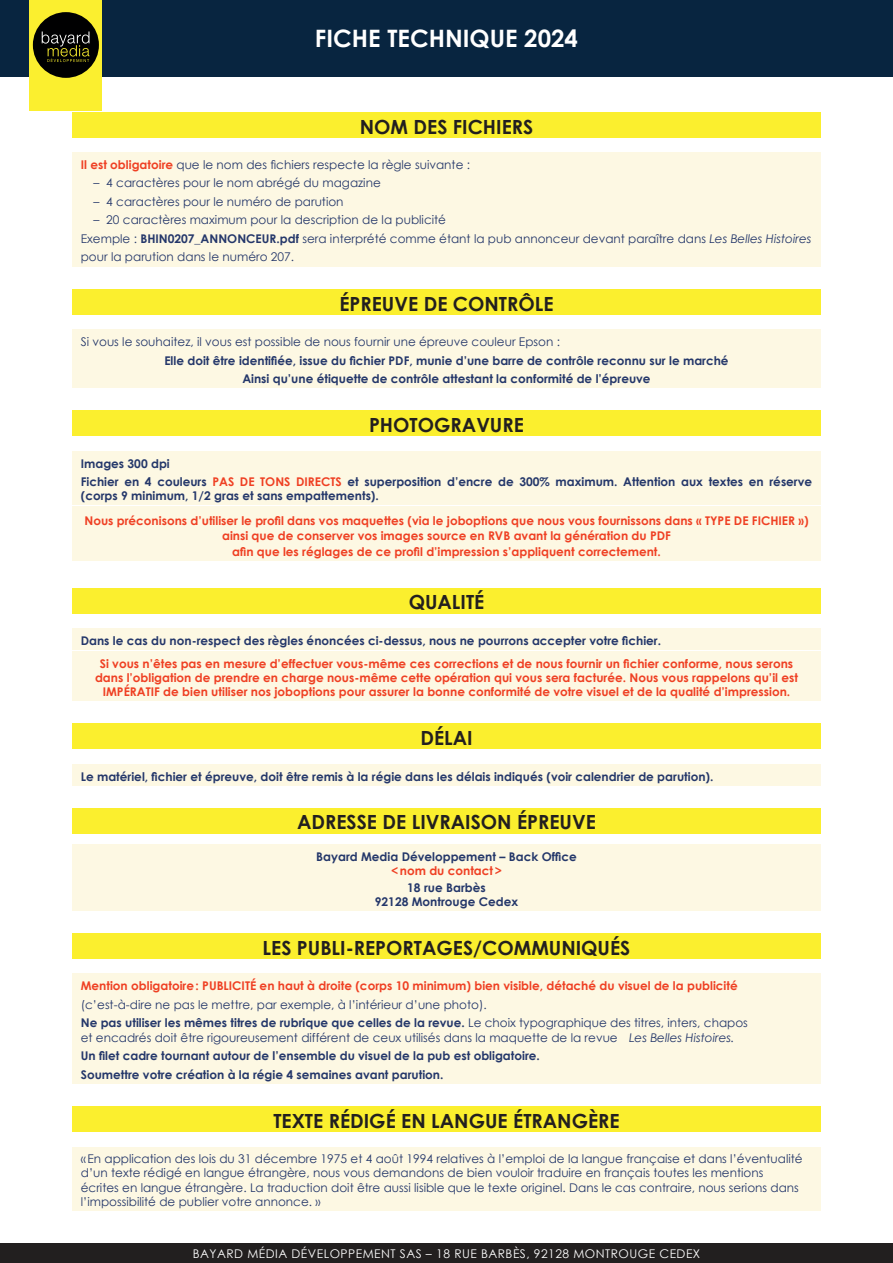
<style>
.page{position:relative;width:893px;height:1263px;background:#fff}
.page>*{position:absolute;margin:0;border:0;box-sizing:border-box;transform-origin:0 0}
.t1{font:700 24px "Century Gothic";color:#fff}
.t2{font:700 19.5px "Century Gothic";color:#221f1f}
.t3{font:12px/18.5px "Century Gothic";color:#24376a}
.t4{font:700 12px/18.5px "Century Gothic";color:#24376a;text-align:center}
.t5{font:700 12px/15.8px "Century Gothic";color:#ef4023;text-align:center}
.t6{font:12px "Century Gothic";letter-spacing:.04em;color:#fff}
.t7{font:italic 12px "Century Gothic";color:#24376a}
.s1{font-weight:700;color:#ef4023}
.s2{font-weight:700}
.s3{font-style:italic}
.s4{color:#ef4023}
</style>
<div class="page">
<div style="left:0;top:0;width:893px;height:77px;background:#082540"></div>
<div style="left:0;top:1243px;width:893px;height:20px;background:#221f1f"></div>
<div style="left:30px;top:0;width:72px;height:111px;background:#fbef2f"></div>
<div style="left:33px;top:12px;width:66px;height:66px;background:#000001;border-radius:50%"></div>
<svg style="left:42px;top:31px;width:48px;height:31px"></svg>
<div style="left:72px;top:112px;width:749px;height:26px;background:#fbef2e"></div>
<div style="left:72px;top:289px;width:749px;height:26px;background:#fbef2e"></div>
<div style="left:72px;top:330px;width:749px;height:21px;background:#fdf8e3"></div>
<div style="left:72px;top:348px;width:749px;height:21px;background:#fdf8e3"></div>
<div style="left:72px;top:367px;width:749px;height:21px;background:#fdf8e3"></div>
<div style="left:72px;top:411px;width:749px;height:25px;background:#fbef2e"></div>
<div style="left:72px;top:451px;width:749px;height:21px;background:#fdf8e3"></div>
<div style="left:72px;top:470px;width:749px;height:35px;background:#fdf8e3"></div>
<div style="left:72px;top:507px;width:749px;height:54px;background:#fdf8e3"></div>
<div style="left:72px;top:588px;width:749px;height:25px;background:#fbef2e"></div>
<div style="left:72px;top:628px;width:749px;height:21px;background:#fdf8e3"></div>
<div style="left:72px;top:651px;width:749px;height:50px;background:#fdf8e3"></div>
<div style="left:72px;top:724px;width:749px;height:25px;background:#fbef2e"></div>
<div style="left:72px;top:764px;width:749px;height:21px;background:#fdf8e3"></div>
<div style="left:72px;top:808px;width:749px;height:25px;background:#fbef2e"></div>
<div style="left:72px;top:844px;width:749px;height:21px;background:#fdf8e3"></div>
<div style="left:72px;top:863px;width:749px;height:16px;background:#fdf8e3"></div>
<div style="left:72px;top:877px;width:749px;height:33px;background:#fdf8e3"></div>
<div style="left:72px;top:933px;width:749px;height:26px;background:#fbef2e"></div>
<div style="left:72px;top:974px;width:749px;height:21px;background:#fdf8e3"></div>
<div style="left:72px;top:992px;width:749px;height:21px;background:#fdf8e3"></div>
<div style="left:72px;top:1011px;width:749px;height:35px;background:#fdf8e3"></div>
<div style="left:72px;top:1044px;width:749px;height:21px;background:#fdf8e3"></div>
<div style="left:72px;top:1062px;width:749px;height:21px;background:#fdf8e3"></div>
<div style="left:72px;top:1106px;width:749px;height:25px;background:#fbef2e"></div>
<div style="left:72px;top:1147px;width:749px;height:63px;background:#fdf8e3"></div>
<div style="left:72px;top:152px;width:749px;height:21px;background:#fdf8e3"></div>
<div style="left:72px;top:171px;width:749px;height:21px;background:#fdf8e3"></div>
<div style="left:72px;top:190px;width:749px;height:21px;background:#fdf8e3"></div>
<div style="left:72px;top:208px;width:749px;height:21px;background:#fdf8e3"></div>
<div style="left:72px;top:227px;width:749px;height:21px;background:#fdf8e3"></div>
<div style="left:72px;top:245px;width:749px;height:21px;background:#fdf8e3"></div>
<h1 class="t1" style="left:315px;top:28px;width:265px">FICHE TECHNIQUE 2024</h1>
<h2 class="t2" style="left:360px;top:118px;width:175px">NOM DES FICHIERS</h2>
<p class="t3" style="left:81px;top:155px;width:391px"><span class="s1">Il est obligatoire</span> que le nom des 昀椀chiers respecte la règle suivante :</p>
<p class="t3" style="left:94px;top:175px;width:289px">– 4 caractères pour le nom abrégé du magazine</p>
<p class="t3" style="left:94px;top:193px;width:252px">– 4 caractères pour le numéro de parution</p>
<p class="t3" style="left:81px;top:212px;width:732px;text-indent:13px">– 20 caractères maximum pour la description de la publicité<br>Exemple : <span class="s2">BHIN0207_ANNONCEUR.pdf</span> sera interprété comme étant la pub annonceur devant paraître dans <span class="s3">Les Belles Histoires </span>pour la parution dans le numéro 207.</p>
<h2 class="t2" style="left:339px;top:295px;width:216px">ÉPREUVE DE CONTRÔLE</h2>
<p class="t3" style="left:81px;top:333px;width:481px">Si vous le souhaitez, il vous est possible de nous fournir une épreuve couleur Epson :</p>
<p class="t4" style="left:164px;top:351px;width:566px">Elle doit être identi昀椀ée, issue du 昀椀chier PDF, munie d’une barre de contrôle reconnu sur le marché<br>Ainsi qu’une étiquette de contrôle attestant la conformité de l’épreuve</p>
<h2 class="t2" style="left:369px;top:416px;width:156px">PHOTOGRAVURE</h2>
<p class="t4" style="left:81px;top:455px;width:733px;text-align:left">Images 300 dpi<br>Fichier en 4 couleurs <span class="s4">PAS DE TONS DIRECTS</span> et superposition d’encre de 300% maximum. Attention aux textes en réserve</p>
<p class="t4" style="left:81px;top:487px;width:300px">(corps 9 minimum, 1/2 gras et sans empattements).</p>
<p class="t5" style="left:84px;top:512px;width:726px">Nous préconisons d’utiliser le pro昀椀l dans vos maquettes (via le joboptions que nous vous fournissons dans « TYPE DE FICHIER ») ainsi que de conserver vos images source en RVB avant la génération du PDF<br>a昀椀n que les réglages de ce pro昀椀l d’impression s’appliquent correctement.</p>
<h2 class="t2" style="left:409px;top:593px;width:77px">QUALITÉ</h2>
<p class="t4" style="left:81px;top:631px;width:582px">Dans le cas du non-respect des règles énoncées ci-dessus, nous ne pourrons accepter votre 昀椀chier.</p>
<p class="t5" style="left:95px;top:655px;width:704px;line-height:14.2px">Si vous n’êtes pas en mesure d’effectuer vous-même ces corrections et de nous fournir un 昀椀chier conforme, nous serons dans l’obligation de prendre en charge nous-même cette opération qui vous sera facturée. Nous vous rappelons qu’il est<br>IMPÉRATIF de bien utiliser nos joboptions pour assurer la bonne conformité de votre visuel et de la qualité d’impression.</p>
<h2 class="t2" style="left:420px;top:729px;width:54px">DÉLAI</h2>
<p class="t4" style="left:81px;top:766px;width:634px">Le matériel, 昀椀chier et épreuve, doit être remis à la régie dans les délais indiqués (voir calendrier de parution).</p>
<h2 class="t2" style="left:297px;top:813px;width:300px">ADRESSE DE LIVRAISON ÉPREUVE</h2>
<p class="t4" style="left:316px;top:848px;width:262px">Bayard Media Développement – Back Of昀椀ce</p>
<p class="t5" style="left:391px;top:863px;width:112px">&lt; nom du contact &gt;</p>
<p class="t4" style="left:375px;top:881px;width:145px;line-height:14.2px">18 rue Barbès<br>92128 Montrouge Cedex</p>
<h2 class="t2" style="left:263px;top:939px;width:369px">LES PUBLI-REPORTAGES/COMMUNIQUÉS</h2>
<p class="t5" style="left:81px;top:979px;width:658px">Mention obligatoire : PUBLICITÉ en haut à droite (corps 10 minimum) bien visible, détaché du visuel de la publicité</p>
<p class="t3" style="left:81px;top:996px;width:669px">(c’est-à-dire ne pas le mettre, par exemple, à l’intérieur d’une photo).<br><span class="s2">Ne pas utiliser les mêmes titres de rubrique que celles de la revue.</span> Le choix typographique des titres, inters, chapos</p>
<p class="t3" style="left:81px;top:1029px;width:538px">et encadrés doit être rigoureusement différent de ceux utilisés dans la maquette de la revue</p>
<p class="t4" style="left:81px;top:1046px;width:461px;text-align:left">Un 昀椀let cadre tournant autour de l’ensemble du visuel de la pub est obligatoire.<br>Soumettre votre création à la régie 4 semaines avant parution.</p>
<h2 class="t2" style="left:273px;top:1111px;width:348px">TEXTE RÉDIGÉ EN LANGUE ÉTRANGÈRE</h2>
<p class="t3" style="left:81px;top:1152px;width:723px;line-height:14.2px">« En application des lois du 31 décembre 1975 et 4 août 1994 relatives à l’emploi de la langue française et dans l’éventualité d’un texte rédigé en langue étrangère, nous vous demandons de bien vouloir traduire en français toutes les mentions écrites en langue étrangère. La traduction doit être aussi lisible que le texte originel. Dans le cas contraire, nous serions dans l’impossibilité de publier votre annonce. »</p>
<p class="t7" style="left:629px;top:1032px;width:107px">Les Belles Histoires.</p>
<p class="t6" style="left:193px;top:1248px;width:509px">BAYARD MÉDIA DÉVELOPPEMENT SAS – 18 RUE BARBÈS, 92128 MONTROUGE CEDEX</p>
</div>
